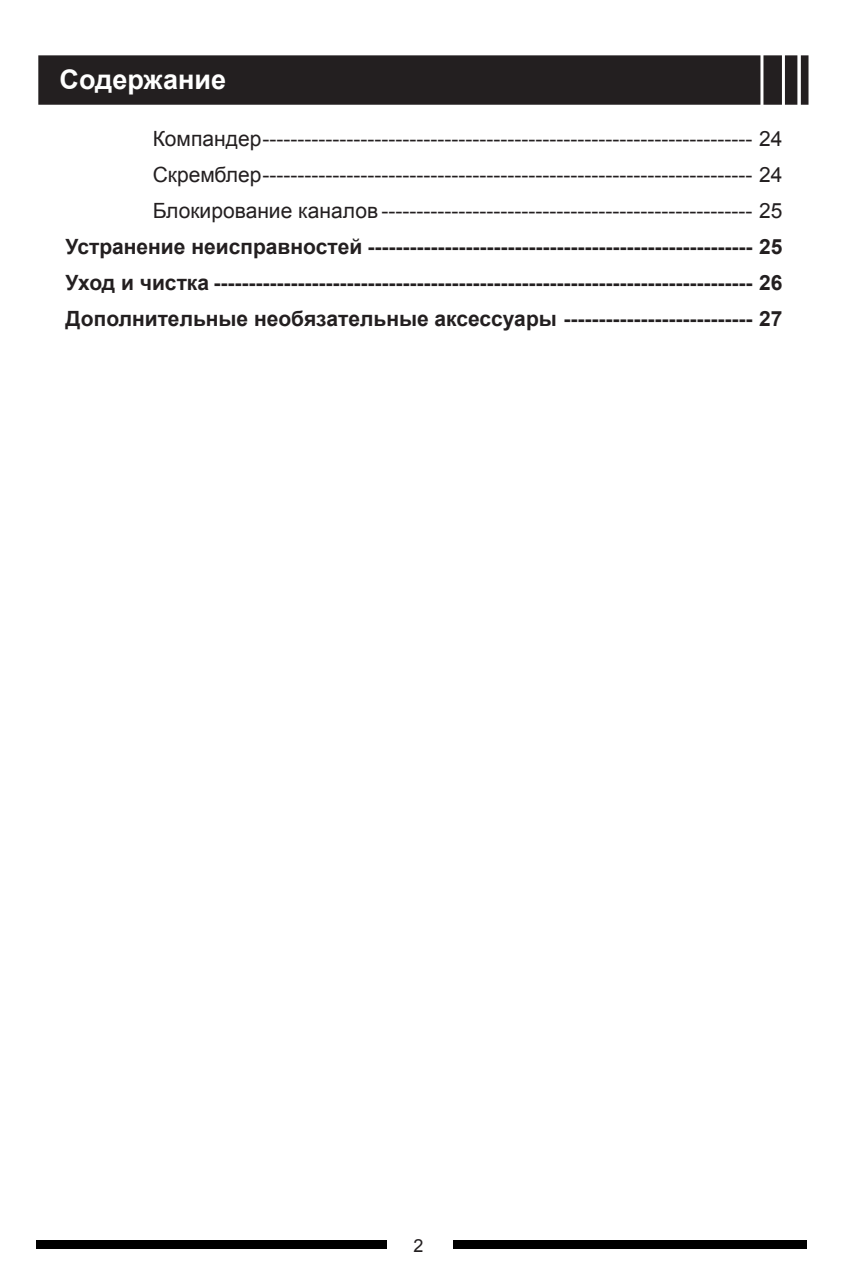
<style>
.page{position:relative;width:851px;height:1276px;background:#fff}
.page>*{position:absolute;margin:0;border:0;box-sizing:border-box;transform-origin:0 0}
.大标题_1{font:700 27px "Arial";color:#fff}
.目录{font:700 21px/36px "Arial";color:#231f20}
.目录-2{font:21px "Arial";color:#231f20}
.s1{font-weight:400}
</style>
<div class="page">
<div style="left:40px;top:57px;width:718px;height:46px;background:#231f20"></div>
<div style="left:38px;top:55px;width:722px;height:50px;border:3px solid #231f20"></div>
<div style="left:764px;top:57px;width:16px;height:46px;background:#231f20"></div>
<div style="left:763px;top:55px;width:18px;height:50px;border:3px solid #231f20"></div>
<div style="left:786px;top:57px;width:9px;height:46px;background:#231f20"></div>
<div style="left:784px;top:55px;width:13px;height:50px;border:3px solid #231f20"></div>
<div style="left:800px;top:55px;width:8px;height:50px;border:3px solid #231f20"></div>
<div style="left:36px;top:1240px;width:350px;height:8px;background:#000"></div>
<div style="left:452px;top:1240px;width:354px;height:8px;background:#000"></div>
<p class="大标题_1" style="left:60px;top:62px;width:168px">Содержание</p>
<p class="目录-2" style="left:153px;top:124px;width:117px">Компандер-----------------------------------------------------------------------</p>
<p class="目录-2" style="left:759px;top:124px;width:25px">24</p>
<p class="目录-2" style="left:153px;top:160px;width:117px">Скремблер-----------------------------------------------------------------------</p>
<p class="目录-2" style="left:759px;top:160px;width:25px">24</p>
<p class="目录-2" style="left:153px;top:196px;width:234px">Блокирование каналов------------------------------------------------------</p>
<p class="目录" style="left:66px;top:193px;width:718px;text-indent:693px"><span class="s1">25<br></span>Устранение неисправностей ------------------------------------------------------- 25<br>Уход и чистка ----------------------------------------------------------------------------- 26<br>Дополнительные необязательные аксессуары --------------------------- 27</p>
</div>
